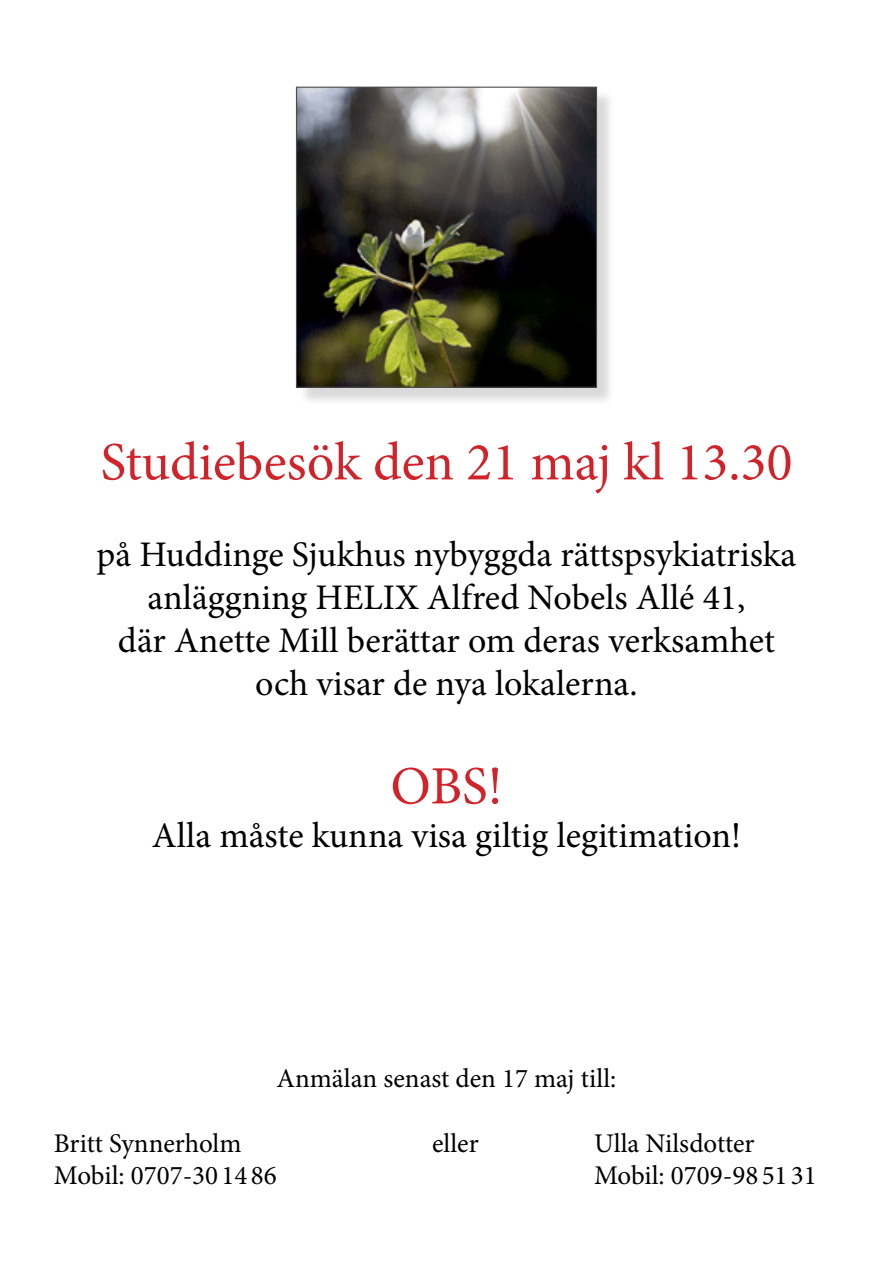
<style>
.page{position:relative;width:893px;height:1263px;background:#fff}
.page>*{position:absolute;margin:0;border:0;box-sizing:border-box;transform-origin:0 0}
.t1{font:54px "Minion Pro";color:#d2232a}
.t2{font:36px/43.2px "Minion Pro";color:#000;text-align:center}
.t3{font:27px "Minion Pro";color:#000}
</style>
<div class="page">
<div style="left:298px;top:89px;width:318px;height:317px;background:#000;opacity:.15"></div>
<img style="left:298px;top:89px;width:297px;height:297px">
<div style="left:296px;top:87px;width:301px;height:301px;border:1px solid #4d4d4f"></div>
<h1 class="t1" style="left:101px;top:426px;width:693px">Studiebesök den 21 maj kl 13.30</h1>
<p class="t2" style="left:97px;top:533px;width:701px">på Huddinge Sjukhus nybyggda rättspsykiatriska anläggning HELIX Alfred Nobels Allé 41,<br>där Anette Mill berättar om deras verksamhet och visar de nya lokalerna.</p>
<h1 class="t1" style="left:390px;top:750px;width:114px">OBS!</h1>
<p class="t2" style="left:152px;top:814px;width:590px">Alla måste kunna visa giltig legitimation!</p>
<p class="t3" style="left:277px;top:1060px;width:341px">Anmälan senast den 17 maj till:</p>
<p class="t3" style="left:54px;top:1125px;width:189px">Britt Synnerholm</p>
<p class="t3" style="left:432px;top:1125px;width:48px">eller</p>
<p class="t3" style="left:594px;top:1125px;width:162px">Ulla Nilsdotter</p>
<p class="t3" style="left:54px;top:1157px;width:224px">Mobil: 0707-30 14 86</p>
<p class="t3" style="left:594px;top:1157px;width:224px">Mobil: 0709-98 51 31</p>
</div>
